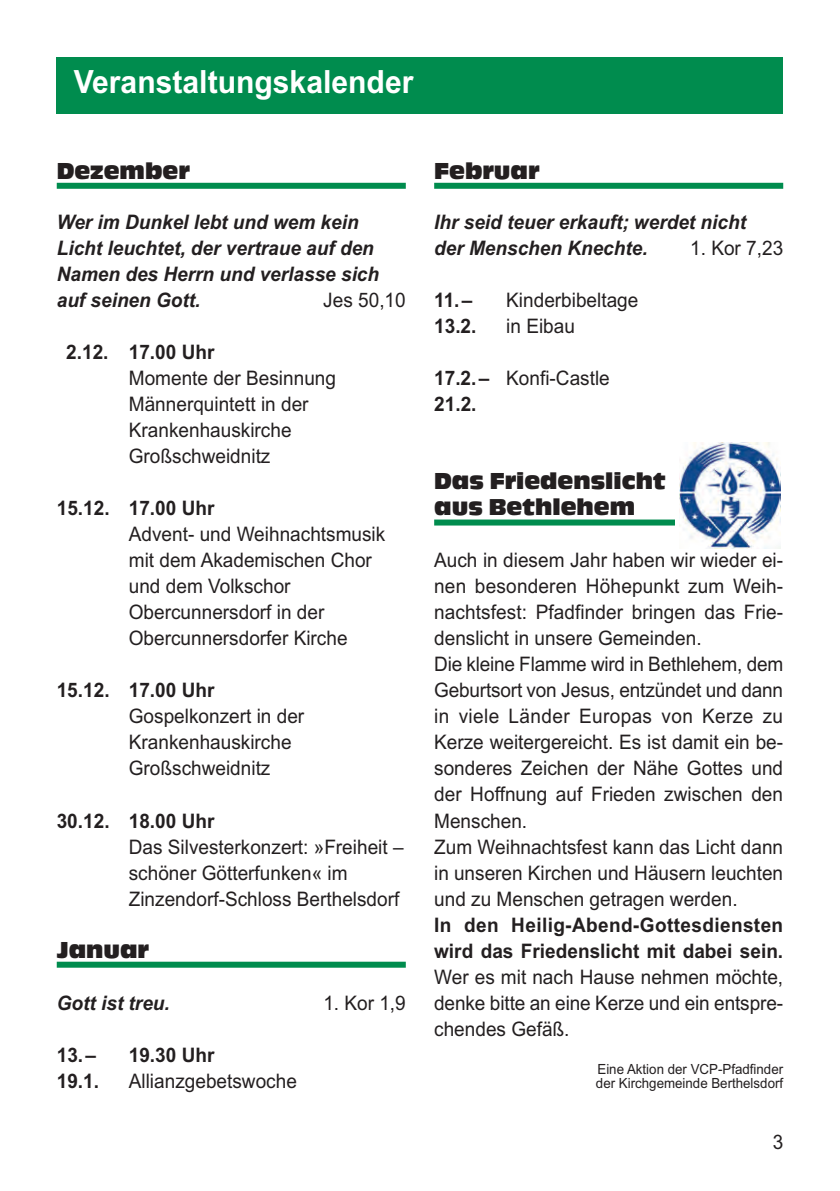
<style>
.page{position:relative;width:840px;height:1191px;background:#fff}
.page>*{position:absolute;margin:0;border:0;box-sizing:border-box;transform-origin:0 0}
.t1{font:700 32px "Arial";color:#fff;scale:.94 1}
.t2{font:24px/26px "Antigone Compact CE Regular";color:#231f20}
.t3{font:20px/26px "Arial";color:#231f20;scale:.95 1}
.t4{font:italic 700 20px/26px "Arial";color:#231f20;scale:.95 1}
.t5{font:700 20px/26px "Arial";color:#231f20;scale:.95 1}
.t6{font:14px/14px "Arial";color:#231f20;scale:.95 1}
.s1{font-weight:700}
</style>
<div class="page">
<div style="left:57px;top:183px;width:348px;height:6px;background:#008c4e"></div>
<div style="left:57px;top:961px;width:348px;height:6px;background:#008c4e"></div>
<div style="left:434px;top:183px;width:348px;height:6px;background:#008c4e"></div>
<div style="left:434px;top:519px;width:348px;height:6px;background:#008c4e"></div>
<div style="left:57px;top:57px;width:725px;height:56px;background:#008c4e"></div>
<div style="left:675px;top:442px;width:108px;height:106px;background:#fff"></div>
<img style="left:679px;top:442px;width:100px;height:106px">
<h1 class="t1" style="left:74px;top:70px;width:363px">Veranstaltungskalender</h1>
<p class="t2" style="left:57px;top:159px;width:134px">Dezember</p>
<p class="t4" style="left:57px;top:211px;width:341px">Wer im Dunkel lebt und wem kein<br>Licht leuchtet, der vertraue auf den<br>Namen des Herrn und verlasse sich auf seinen Gott.</p>
<p class="t3" style="left:323px;top:289px;width:88px">Jes 50,10</p>
<p class="t5" style="left:66px;top:341px;width:157px">2.12. 17.00 Uhr</p>
<p class="t3" style="left:129px;top:367px;width:219px">Momente der Besinnung<br>Männerquintett in der<br>Krankenhauskirche<br>Großschweidnitz</p>
<p class="t5" style="left:57px;top:497px;width:167px">15.12. 17.00 Uhr</p>
<p class="t3" style="left:129px;top:523px;width:271px">Advent- und Weihnachtsmusik mit dem Akademischen Chor und dem Volkschor<br>Obercunnersdorf in der<br>Obercunnersdorfer Kirche</p>
<p class="t5" style="left:57px;top:679px;width:167px">15.12. 17.00 Uhr</p>
<p class="t3" style="left:129px;top:705px;width:186px">Gospelkonzert in der<br>Krankenhauskirche<br>Großschweidnitz</p>
<p class="t5" style="left:57px;top:809px;width:167px">30.12. 18.00 Uhr</p>
<p class="t3" style="left:129px;top:835px;width:290px">Das Silvesterkonzert: »Freiheit – schöner Götterfunken« im<br>Zinzendorf-Schloss Berthelsdorf</p>
<p class="t2" style="left:57px;top:938px;width:94px">Januar</p>
<p class="t4" style="left:57px;top:991px;width:120px">Gott ist treu.</p>
<p class="t3" style="left:323px;top:991px;width:88px">1. Kor 1,9</p>
<p class="t5" style="left:57px;top:1043px;width:43px">13. –</p>
<p class="t5" style="left:129px;top:1043px;width:92px">19.30 Uhr</p>
<p class="t5" style="left:57px;top:1069px;width:46px">19.1.</p>
<p class="t3" style="left:129px;top:1069px;width:178px">Allianzgebetswoche</p>
<p class="t2" style="left:434px;top:159px;width:107px">Februar</p>
<p class="t4" style="left:434px;top:211px;width:329px">Ihr seid teuer erkauft; werdet nicht der Menschen Knechte.</p>
<p class="t3" style="left:689px;top:237px;width:99px">1. Kor 7,23</p>
<p class="t5" style="left:434px;top:289px;width:42px">11. –</p>
<p class="t3" style="left:506px;top:289px;width:140px">Kinderbibeltage</p>
<p class="t5" style="left:434px;top:315px;width:46px">13.2.</p>
<p class="t3" style="left:506px;top:315px;width:74px">in Eibau</p>
<p class="t3" style="left:434px;top:367px;width:186px"><span class="s1">17.2. –</span> Konfi-Castle<br><span class="s1">21.2.</span></p>
<p class="t2" style="left:434px;top:470px;width:233px">Das Friedenslicht aus Bethlehem</p>
<p class="t3" style="left:434px;top:549px;width:368px">Auch in diesem Jahr haben wir wieder ei&shy;nen besonderen Höhepunkt zum Weih&shy;nachtsfest: Pfadfinder bringen das Frie&shy;denslicht in unsere Gemeinden.<br>Die kleine Flamme wird in Bethlehem, dem Geburtsort von Jesus, entzündet und dann in viele Länder Europas von Kerze zu Kerze weitergereicht. Es ist damit ein be&shy;sonderes Zeichen der Nähe Gottes und der Hoffnung auf Frieden zwischen den Menschen.<br>Zum Weihnachtsfest kann das Licht dann in unseren Kirchen und Häusern leuchten und zu Menschen getragen werden.</p>
<p class="t5" style="left:434px;top:913px;width:369px">In den Heilig-Abend-Gottesdiensten wird das Friedenslicht mit dabei sein.</p>
<p class="t3" style="left:434px;top:965px;width:368px;text-align:justify">Wer es mit nach Hause nehmen möchte, denke bitte an eine Kerze und ein entspre&shy;chendes Gefäß.</p>
<p class="t6" style="left:595px;top:1063px;width:198px">Eine Aktion der VCP-Pfadfinder der Kirchgemeinde Berthelsdorf</p>
<p class="t3" style="left:772px;top:1130px;width:13px">3</p>
</div>
